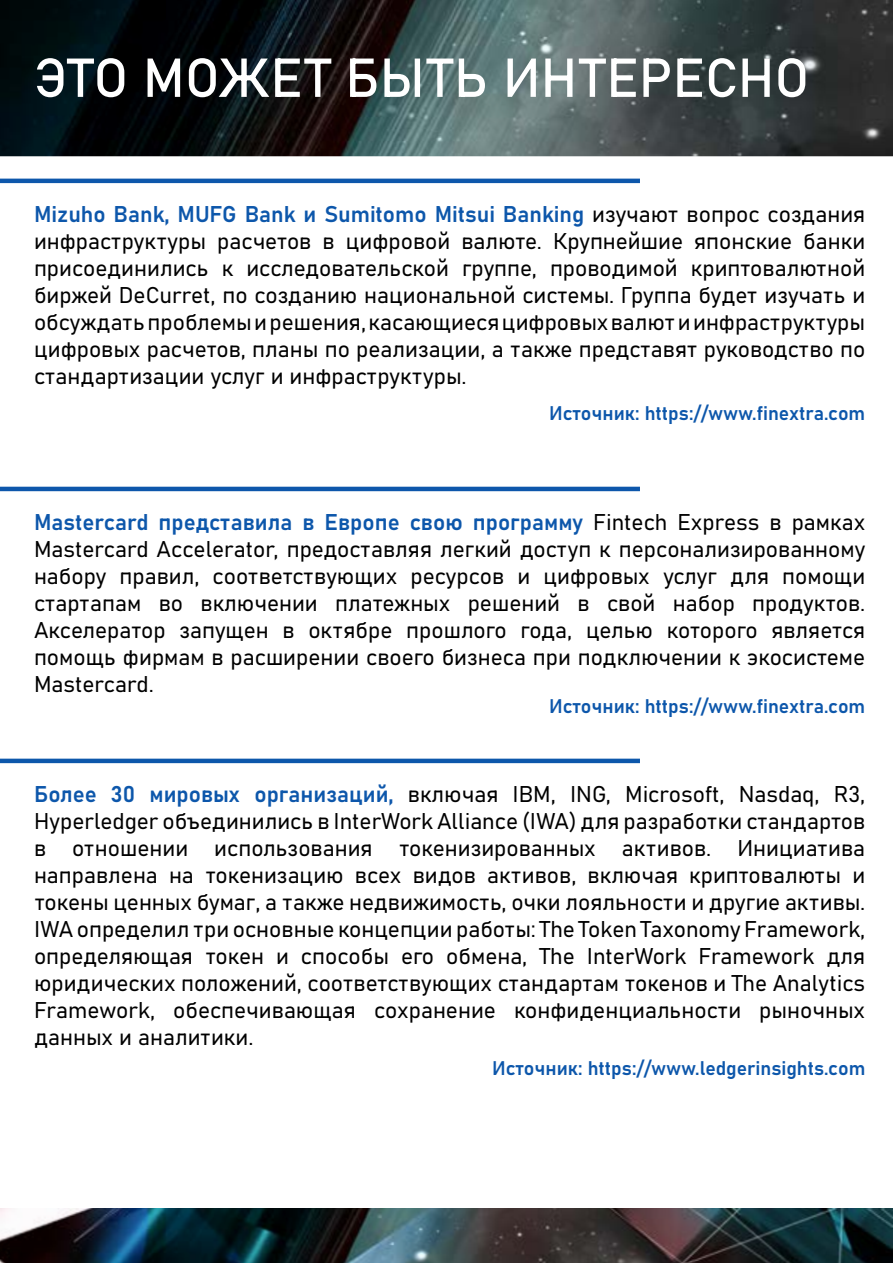
<style>
.page{position:relative;width:893px;height:1263px;background:#fff}
.page>*{position:absolute;margin:0;border:0;box-sizing:border-box;transform-origin:0 0}
.t1{font:54px "Bahnschrift";color:#fff}
.t2{font:22.5px/27px "Bahnschrift";color:#000;text-align:justify}
.t3{font:19.5px "Bahnschrift";color:#0d57ab}
.s1{color:#0d57ab}
</style>
<div class="page">
<img style="left:0;top:0;width:893px;height:156px">
<img style="left:0;top:1209px;width:893px;height:54px">
<hr style="left:0;top:179px;width:640px;height:4px;background:#0d57ab">
<hr style="left:0;top:487px;width:640px;height:4px;background:#0d57ab">
<hr style="left:0;top:759px;width:640px;height:4px;background:#0d57ab">
<h1 class="t1" style="left:34px;top:44px;width:777px">ЭТО МОЖЕТ БЫТЬ ИНТЕРЕСНО</h1>
<p class="t2" style="left:34px;top:201px;width:833px"><span class="s1">Mizuho Bank, MUFG Bank и Sumitomo Mitsui Banking</span> изучают вопрос создания инфраструктуры расчетов в цифровой валюте. Крупнейшие японские банки присоединились к исследовательской группе, проводимой криптовалютной биржей DeCurret, по созданию национальной системы. Группа будет изучать и обсуждать проблемы и решения, касающиеся цифровых валют и инфраструктуры цифровых расчетов, планы по реализации, а также представят руководство по стандартизации услуг и инфраструктуры.</p>
<p class="t3" style="left:549px;top:401px;width:318px">Источник: https://www.finextra.com</p>
<p class="t2" style="left:34px;top:509px;width:833px"><span class="s1">Mastercard представила в Европе свою программу</span> Fintech Express в рамках Mastercard Accelerator, предоставляя легкий доступ к персонализированному набору правил, соответствующих ресурсов и цифровых услуг для помощи стартапам во включении платежных решений в свой набор продуктов.<br>Акселератор запущен в октябре прошлого года, целью которого является помощь фирмам в расширении своего бизнеса при подключении к экосистеме Mastercard.</p>
<p class="t3" style="left:549px;top:693px;width:318px">Источник: https://www.finextra.com</p>
<p class="t2" style="left:34px;top:781px;width:833px"><span class="s1">Более 30 мировых организаций,</span> включая IBM, ING, Microsoft, Nasdaq, R3, Hyperledger объединились в InterWork Alliance (IWA) для разработки стандартов в отношении использования токенизированных активов. Инициатива направлена на токенизацию всех видов активов, включая криптовалюты и токены ценных бумаг, а также недвижимость, очки лояльности и другие активы.<br>IWA определил три основные концепции работы: The Token Taxonomy Framework, определяющая токен и способы его обмена, The InterWork Framework для юридических положений, соответствующих стандартам токенов и The Analytics Framework, обеспечивающая сохранение конфиденциальности рыночных данных и аналитики.</p>
<p class="t3" style="left:492px;top:1056px;width:375px">Источник: https://www.ledgerinsights.com</p>
</div>
